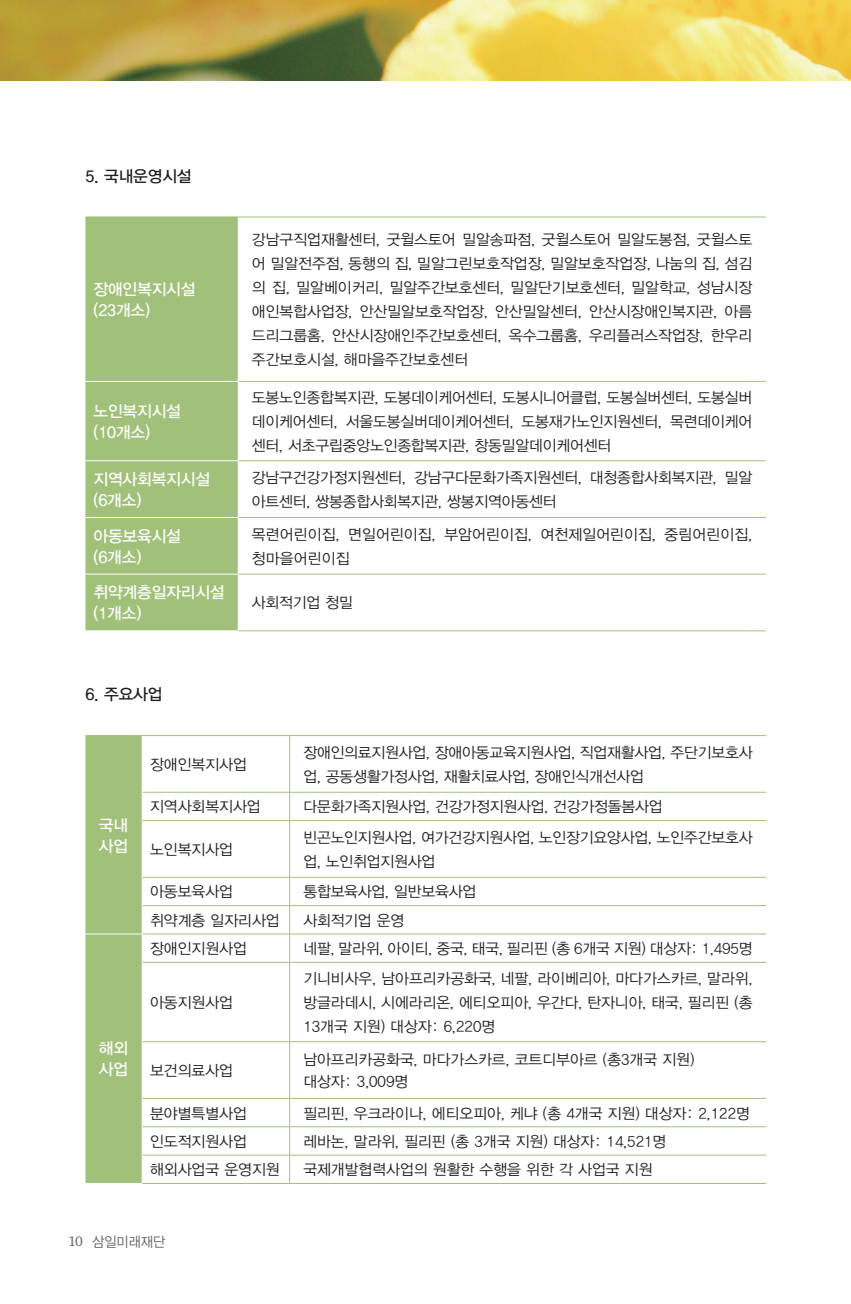
<style>
.page{position:relative;width:851px;height:1304px;background:#fff}
.page>*{position:absolute;margin:0;border:0;box-sizing:border-box;transform-origin:0 0}
.t1{font:16px/21px "YDVYGO33";letter-spacing:-.01em;color:#fff}
.t2{font:16px "YDVYGO33";letter-spacing:-.01em;color:#231f20}
.t3{font:15px/24px "YDVYGO32";color:#231f20}
.t4{font:14px "YDVYGO32";letter-spacing:-.005em;color:#636366;scale:.95 1}
.s1{font-family:"ITC Charter Com"}
</style>
<div class="page">
<img style="left:0;top:0;width:850px;height:81px">
<div style="left:85px;top:218px;width:153px;height:412px;background:#a1c17a"></div>
<hr style="left:85px;top:217px;width:153px;height:1px;background:#a1c17a">
<hr style="left:238px;top:217px;width:527px;height:1px;background:#a1c17a">
<hr style="left:239px;top:381px;width:526px;height:1px;background:#a1c17a">
<hr style="left:239px;top:460px;width:526px;height:1px;background:#a1c17a">
<hr style="left:239px;top:517px;width:526px;height:1px;background:#a1c17a">
<hr style="left:239px;top:574px;width:526px;height:1px;background:#a1c17a">
<hr style="left:238px;top:630px;width:527px;height:1px;background:#a1c17a">
<hr style="left:85px;top:381px;width:153px;height:1px;background:#fff">
<hr style="left:85px;top:460px;width:153px;height:1px;background:#fff">
<hr style="left:85px;top:517px;width:153px;height:1px;background:#fff">
<hr style="left:85px;top:574px;width:153px;height:1px;background:#fff">
<div style="left:85px;top:736px;width:58px;height:447px;background:#a1c17a"></div>
<hr style="left:85px;top:735px;width:57px;height:1px;background:#a1c17a">
<hr style="left:142px;top:735px;width:147px;height:1px;background:#a1c17a">
<hr style="left:289px;top:735px;width:477px;height:1px;background:#a1c17a">
<hr style="left:289px;top:792px;width:477px;height:1px;background:#a1c17a">
<hr style="left:289px;top:820px;width:477px;height:1px;background:#a1c17a">
<hr style="left:289px;top:877px;width:477px;height:1px;background:#a1c17a">
<hr style="left:289px;top:905px;width:477px;height:1px;background:#a1c17a">
<hr style="left:289px;top:934px;width:477px;height:1px;background:#a1c17a">
<hr style="left:289px;top:962px;width:477px;height:1px;background:#a1c17a">
<hr style="left:289px;top:1041px;width:477px;height:1px;background:#a1c17a">
<hr style="left:289px;top:1098px;width:477px;height:1px;background:#a1c17a">
<hr style="left:289px;top:1126px;width:477px;height:1px;background:#a1c17a">
<hr style="left:289px;top:1155px;width:477px;height:1px;background:#a1c17a">
<hr style="left:85px;top:934px;width:57px;height:1px;background:#fff">
<hr style="left:143px;top:792px;width:146px;height:1px;background:#a1c17a">
<hr style="left:143px;top:820px;width:146px;height:1px;background:#a1c17a">
<hr style="left:143px;top:877px;width:146px;height:1px;background:#a1c17a">
<hr style="left:143px;top:1098px;width:146px;height:1px;background:#a1c17a">
<hr style="left:143px;top:1126px;width:146px;height:1px;background:#a1c17a">
<hr style="left:143px;top:1155px;width:146px;height:1px;background:#a1c17a">
<hr style="left:143px;top:905px;width:146px;height:1px;background:#a1c17a">
<hr style="left:143px;top:934px;width:146px;height:1px;background:#a1c17a">
<hr style="left:143px;top:962px;width:146px;height:1px;background:#a1c17a">
<hr style="left:143px;top:1041px;width:146px;height:1px;background:#a1c17a">
<hr style="left:142px;top:1183px;width:147px;height:1px;background:#a1c17a">
<hr style="left:289px;top:1183px;width:477px;height:1px;background:#a1c17a">
<hr style="left:289px;top:736px;width:1px;height:56px;background:#a1c17a">
<svg style="left:289px;top:793px;width:1px;height:27px"></svg>
<hr style="left:289px;top:821px;width:1px;height:56px;background:#a1c17a">
<svg style="left:289px;top:878px;width:1px;height:84px"></svg>
<hr style="left:289px;top:963px;width:1px;height:78px;background:#a1c17a">
<hr style="left:289px;top:1042px;width:1px;height:56px;background:#a1c17a">
<svg style="left:289px;top:1099px;width:1px;height:84px"></svg>
<p class="t2" style="left:85px;top:165px;width:108px">5. 국내운영시설</p>
<p class="t1" style="left:93px;top:278px;width:104px">장애인복지시설 (23개소)</p>
<p class="t1" style="left:93px;top:400px;width:89px">노인복지시설 (10개소)</p>
<p class="t3" style="left:252px;top:227px;width:501px;text-align:justify">강남구직업재활센터, 굿윌스토어 밀알송파점, 굿윌스토어 밀알도봉점, 굿윌스토 어 밀알전주점, 동행의 집, 밀알그린보호작업장, 밀알보호작업장, 나눔의 집, 섬김 의 집, 밀알베이커리, 밀알주간보호센터, 밀알단기보호센터, 밀알학교, 성남시장 애인복합사업장, 안산밀알보호작업장, 안산밀알센터, 안산시장애인복지관, 아름 드리그룹홈, 안산시장애인주간보호센터, 옥수그룹홈, 우리플러스작업장, 한우리 주간보호시설, 해마을주간보호센터</p>
<p class="t3" style="left:252px;top:384px;width:501px;text-align:justify">도봉노인종합복지관, 도봉데이케어센터, 도봉시니어클럽, 도봉실버센터, 도봉실버 데이케어센터, 서울도봉실버데이케어센터, 도봉재가노인지원센터, 목련데이케어 센터, 서초구립중앙노인종합복지관, 창동밀알데이케어센터</p>
<p class="t1" style="left:93px;top:468px;width:118px">지역사회복지시설 (6개소)</p>
<p class="t3" style="left:252px;top:465px;width:501px">강남구건강가정지원센터, 강남구다문화가족지원센터, 대청종합사회복지관, 밀알 아트센터, 쌍봉종합사회복지관, 쌍봉지역아동센터</p>
<p class="t1" style="left:93px;top:524px;width:89px">아동보육시설 (6개소)</p>
<p class="t3" style="left:252px;top:521px;width:501px">목련어린이집, 면일어린이집, 부암어린이집, 여천제일어린이집, 중림어린이집, 청마을어린이집</p>
<p class="t1" style="left:93px;top:581px;width:133px">취약계층일자리시설 (1개소)</p>
<p class="t3" style="left:252px;top:590px;width:102px">사회적기업 청밀</p>
<p class="t2" style="left:85px;top:683px;width:79px">6. 주요사업</p>
<p class="t3" style="left:150px;top:751px;width:98px">장애인복지사업</p>
<p class="t3" style="left:303px;top:739px;width:450px">장애인의료지원사업, 장애아동교육지원사업, 직업재활사업, 주단기보호사 업, 공동생활가정사업, 재활치료사업, 장애인식개선사업</p>
<p class="t1" style="left:99px;top:813px;width:31px">국내 사업</p>
<p class="t1" style="left:99px;top:1037px;width:31px">해외 사업</p>
<p class="t3" style="left:150px;top:794px;width:112px">지역사회복지사업</p>
<p class="t3" style="left:303px;top:794px;width:360px">다문화가족지원사업, 건강가정지원사업, 건강가정돌봄사업</p>
<p class="t3" style="left:150px;top:836px;width:84px">노인복지사업</p>
<p class="t3" style="left:303px;top:824px;width:450px">빈곤노인지원사업, 여가건강지원사업, 노인장기요양사업, 노인주간보호사 업, 노인취업지원사업</p>
<p class="t3" style="left:150px;top:879px;width:84px">아동보육사업</p>
<p class="t3" style="left:303px;top:879px;width:174px">통합보육사업, 일반보육사업</p>
<p class="t3" style="left:150px;top:907px;width:131px">취약계층 일자리사업</p>
<p class="t3" style="left:303px;top:907px;width:102px">사회적기업 운영</p>
<p class="t3" style="left:150px;top:936px;width:98px">장애인지원사업</p>
<p class="t3" style="left:303px;top:936px;width:450px">네팔, 말라위, 아이티, 중국, 태국, 필리핀 (총 6개국 지원) 대상자: 1,495명</p>
<p class="t3" style="left:150px;top:989px;width:84px">아동지원사업</p>
<p class="t3" style="left:303px;top:965px;width:450px;text-align:justify">기니비사우, 남아프리카공화국, 네팔, 라이베리아, 마다가스카르, 말라위, 방글라데시, 시에라리온, 에티오피아, 우간다, 탄자니아, 태국, 필리핀 (총 13개국 지원) 대상자: 6,220명</p>
<p class="t3" style="left:150px;top:1057px;width:84px">보건의료사업</p>
<p class="t3" style="left:303px;top:1048px;width:392px;line-height:21px">남아프리카공화국, 마다가스카르, 코트디부아르 (총3개국 지원) 대상자: 3,009명</p>
<p class="t3" style="left:150px;top:1100px;width:98px">분야별특별사업</p>
<p class="t3" style="left:303px;top:1100px;width:448px">필리핀, 우크라이나, 에티오피아, 케냐 (총 4개국 지원) 대상자: 2,122명</p>
<p class="t3" style="left:150px;top:1128px;width:98px">인도적지원사업</p>
<p class="t3" style="left:303px;top:1128px;width:364px">레바논, 말라위, 필리핀 (총 3개국 지원) 대상자: 14,521명</p>
<p class="t3" style="left:150px;top:1157px;width:131px">해외사업국 운영지원</p>
<p class="t3" style="left:303px;top:1157px;width:350px">국제개발협력사업의 원활한 수행을 위한 각 사업국 지원</p>
<p class="t4" style="left:68px;top:1233px;width:104px"><span class="s1">10</span> 삼일미래재단</p>
</div>
